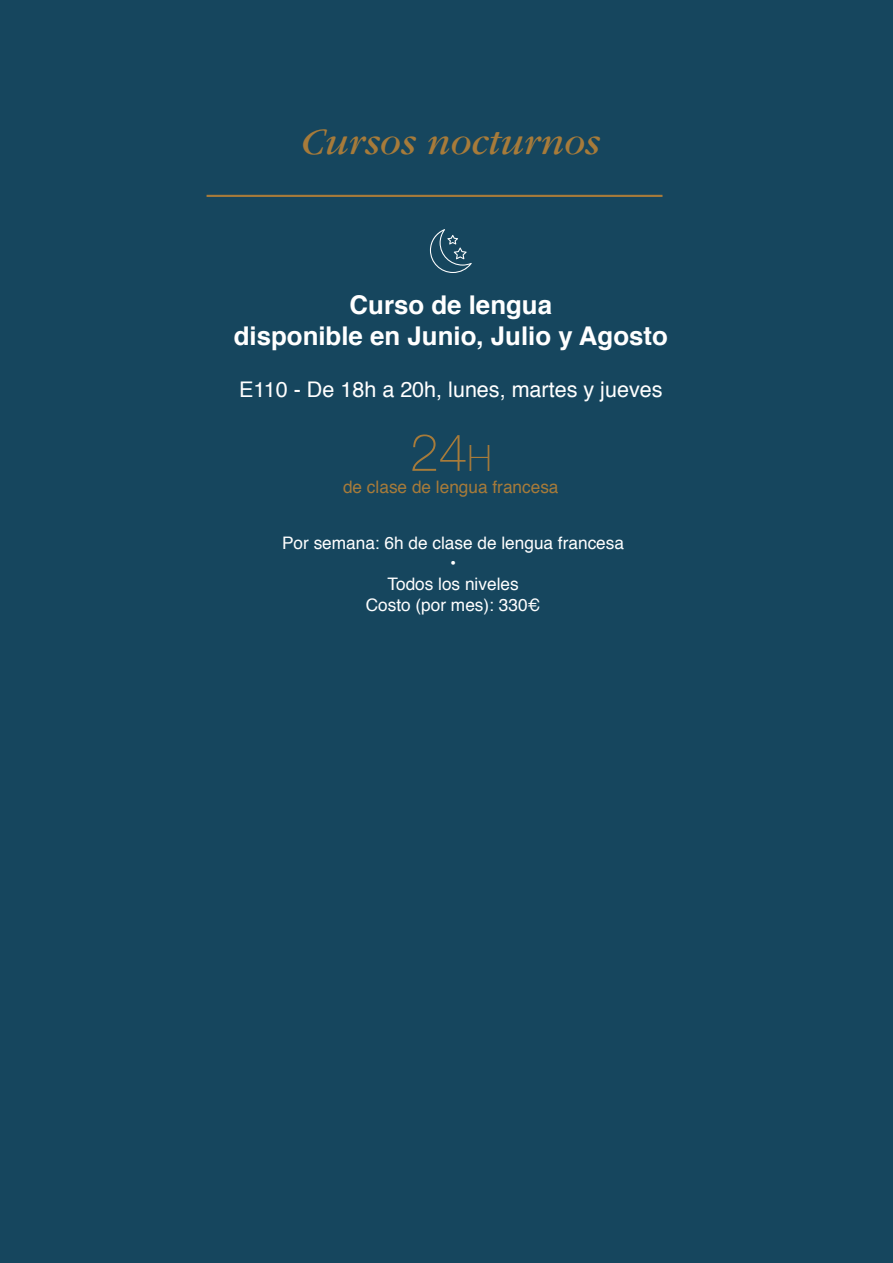
<style>
.page{position:relative;width:893px;height:1263px;background:#16465e}
.page>*{position:absolute;margin:0;border:0;box-sizing:border-box;transform-origin:0 0}
.t1{font:100 51.75px "Helvetica Neue";color:#a77b3a}
.t2{font:italic 38.7px "Garamond";color:#a77b3a}
.t3{font:700 25.8px/31px "Helvetica";color:#fff;text-align:center}
.t4{font:21.6px "Helvetica";color:#fff}
.t5{font:17.25px/20.7px "Helvetica";color:#fff;text-align:center}
.t6{font:17.25px "Helvetica";color:#a77b3a}
.s1{font-size:36.15px}
</style>
<div class="page">
<hr style="left:207px;top:195px;width:455px;height:2px;background:#a77b3a">
<svg style="left:430px;top:229px;width:42px;height:44px"></svg>
<h2 class="t2" style="left:301px;top:122px;width:300px">Cursos nocturnos</h2>
<h3 class="t3" style="left:234px;top:290px;width:436px">Curso de lengua<br>disponible en Junio, Julio y Agosto</h3>
<p class="t4" style="left:239px;top:372px;width:425px">E110 - De 18h a 20h, lunes, martes y jueves</p>
<h1 class="t1" style="left:410px;top:413px;width:83px">24<span class="s1">H</span></h1>
<p class="t6" style="left:343px;top:474px;width:217px">de clase de lengua francesa</p>
<p class="t5" style="left:282px;top:533px;width:343px">Por semana: 6h de clase de lengua francesa •<br>Todos los niveles<br>Costo (por mes): 330¤</p>
</div>
